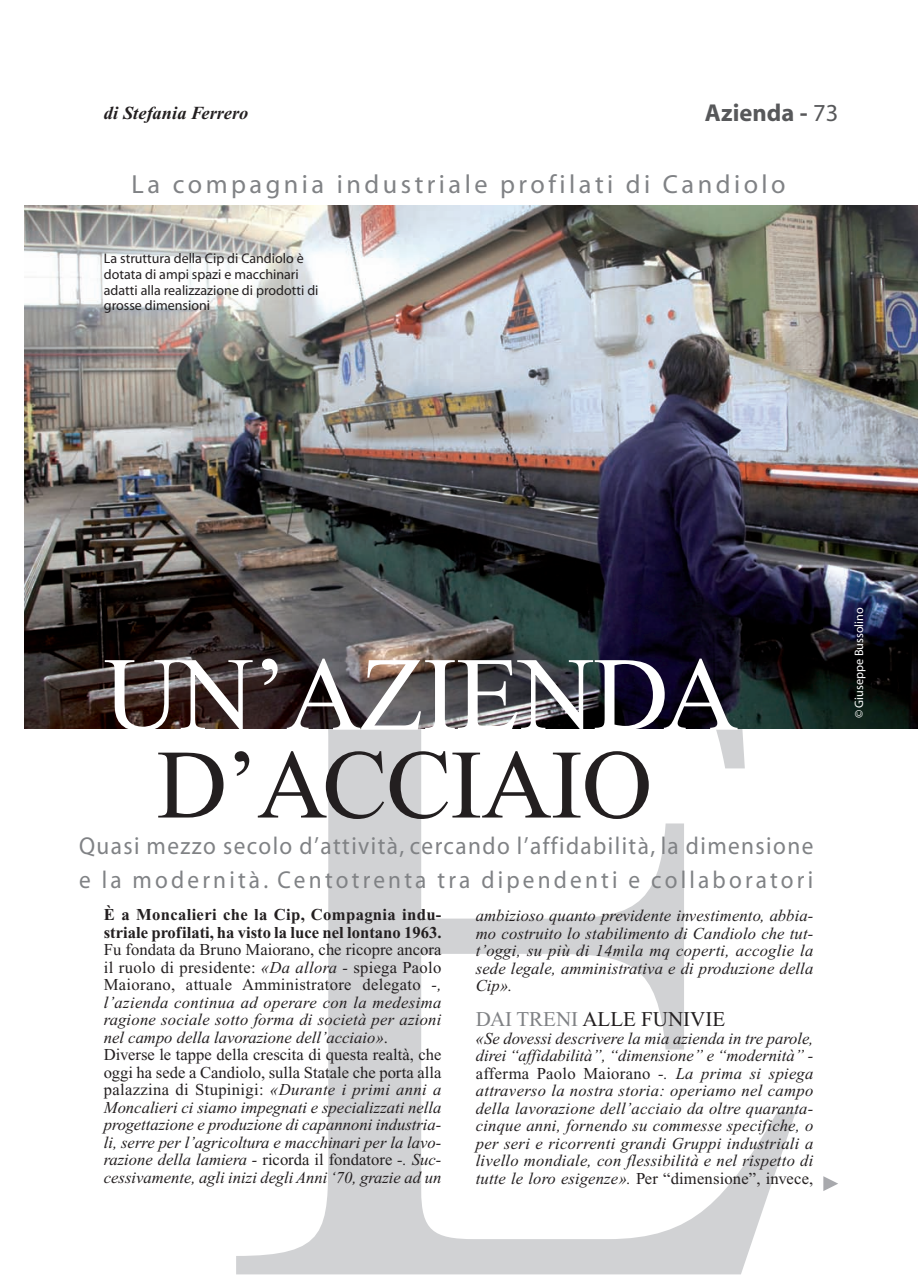
<style>
.page{position:relative;width:918px;height:1275px;background:#fff}
.page>*{position:absolute;margin:0;border:0;box-sizing:border-box;transform-origin:0 0}
.t1{font:105px "Times New Roman";letter-spacing:-.015em;color:#fff}
.t2{font:98px "Times New Roman";letter-spacing:-.015em;color:#231f20}
.t3{font:26.25px "Myriad";letter-spacing:.135em;color:#808285}
.t4{font:24.5px/33.2px "Myriad";letter-spacing:.06em;color:#808285;scale:.95 1}
.t5{font:700 24.5px "Myriad";color:#57585a}
.t6{font:21px "Times New Roman";color:#231f20}
.t7{font:italic 700 18.38px "Times New Roman";letter-spacing:.005em;color:#231f20}
.t8{font:italic 16.62px/17.5px "Times New Roman";color:#231f20;text-align:justify}
.t9{font:700 16.62px/17.5px "Times New Roman";color:#231f20}
.t10{font:14px/15.8px "Myriad";color:#231f20}
.t11{font:12.25px "Myriad";color:#fff}
.s1{font-weight:400}
.s2{font-style:normal}
.s3{color:#808285}
</style>
<div class="page">
<svg style="left:236px;top:729px;width:560px;height:545px"></svg>
<img style="left:24px;top:206px;width:893px;height:523px">
<svg style="left:823px;top:1176px;width:15px;height:15px"></svg>
<p class="t7" style="left:104px;top:106px;width:146px">di Stefania Ferrero</p>
<h3 class="t5" style="left:705px;top:103px;width:135px">Azienda - <span class="s1">73</span></h3>
<h3 class="t3" style="left:132px;top:174px;width:655px">La compagnia industriale profilati di Candiolo</h3>
<p class="t10" style="left:104px;top:252px;width:216px">La struttura della Cip di Candiolo è dotata di ampi spazi e macchinari adatti alla realizzazione di prodotti di grosse dimensioni</p>
<h1 class="t1" style="left:104px;top:657px;width:636px">UN’AZIENDA</h1>
<h2 class="t2" style="left:156px;top:749px;width:497px">D’ACCIAIO</h2>
<h3 class="t4" style="left:79px;top:831px;width:774px">Quasi mezzo secolo d’attività, cercando l’affidabilità, la dimensione e la modernità. Centotrenta tra dipendenti e collaboratori</h3>
<p class="t9" style="left:104px;top:908px;width:339px">È a Moncalieri che la Cip, Compagnia indu&shy;striale profilati, ha visto la luce nel lontano 1963.</p>
<p class="t8" style="left:104px;top:943px;width:339px;text-align:left"><span class="s2">Fu fondata da Bruno Maiorano, che ricopre ancora il ruolo di presidente:</span> «Da allora - <span class="s2">spiega Paolo Maiorano, attuale Amministratore delegato</span> -, l’azienda continua ad operare con la medesima ragione sociale sotto forma di società per azioni nel campo della lavorazione dell’acciaio»<span class="s2">.<br>Diverse le tappe della crescita di questa realtà, che oggi ha sede a Candiolo, sulla Statale che porta alla palazzina di Stupinigi:</span> «Durante i primi anni a Moncalieri ci siamo impegnati e specializzati nella progettazione e produzione di capannoni industria&shy;li, serre per l’agricoltura e macchinari per la lavo&shy;razione della lamiera - <span class="s2">ricorda il fondatore</span> -. Suc&shy;cessivamente, agli inizi degli Anni ‘70, grazie ad un</p>
<p class="t8" style="left:476px;top:908px;width:339px">ambizioso quanto previdente investimento, abbia&shy;mo costruito lo stabilimento di Candiolo che tut&shy;t’oggi, su più di 14mila mq coperti, accoglie la sede legale, amministrativa e di produzione della Cip».</p>
<p class="t6" style="left:476px;top:1011px;width:251px"><span class="s3">DAI TRENI</span> ALLE FUNIVIE</p>
<p class="t8" style="left:476px;top:1031px;width:339px">«Se dovessi descrivere la mia azienda in tre parole, direi “affidabilità”, “dimensione” e “modernità” - <span class="s2">afferma Paolo Maiorano</span> -. La prima si spiega attraverso la nostra storia: operiamo nel campo della lavorazione dell’acciaio da oltre quaranta&shy;cinque anni, fornendo su commesse specifiche, o per seri e ricorrenti grandi Gruppi industriali a livello mondiale, con flessibilità e nel rispetto di tutte le loro esigenze». <span class="s2">Per “dimensione”, invece,</span></p>
<p class="t11" style="left:854px;top:718px;width:113px;rotate:-90deg">© Giuseppe Bussolino</p>
</div>
